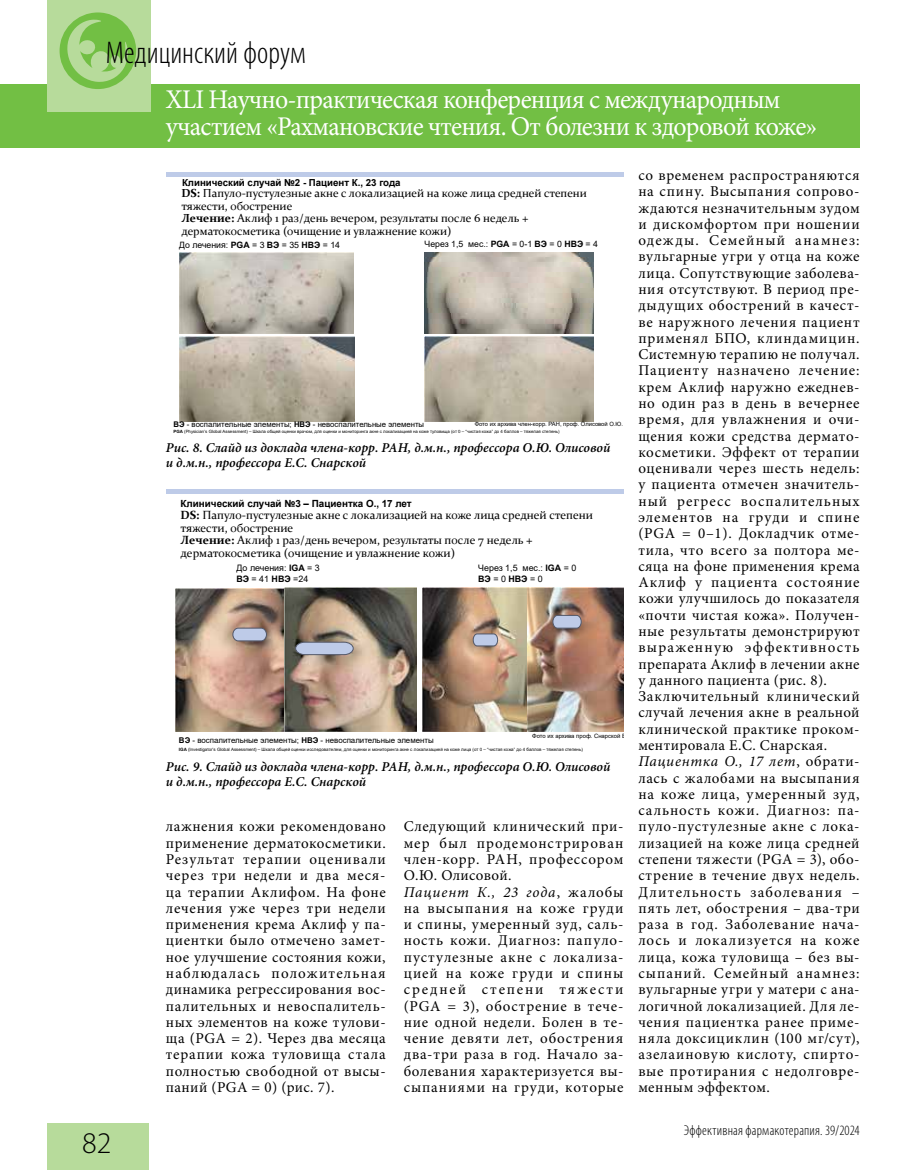
<style>
.page{position:relative;width:915px;height:1170px;background:#fff}
.page>*{position:absolute;margin:0;border:0;box-sizing:border-box;transform-origin:0 0}
.t1{font:300 condensed 31.5px "Myriad Pro";color:#000}
.t2{font:300 30px "Myriad Pro";color:#000}
.t3{font:27px/27px "Minion Pro";letter-spacing:-.03em;color:#fff;scale:.96 1}
.t4{font:15px/16.2px "Minion Pro";letter-spacing:.05em;color:#000}
.t5{font:300 condensed 14.25px "Myriad Pro";letter-spacing:.015em;color:#000}
.t6{font:italic 600 13.5px/15px "Minion Pro";color:#000}
.t7{font:11.85px/12.8px "Constantia";color:#000}
.t8{font:11.7px/12.6px "Constantia";color:#000}
.t9{font:700 9.9px "Arial";color:#000}
.t10{font:700 9.75px "Arial";color:#000}
.t11{font:8.85px/10.6px "Arial";color:#000}
.t12{font:8.7px "Arial";color:#000}
.t13{font:7.95px "Arial";color:#000}
.t14{font:7.8px "Arial";color:#000}
.t15{font:5.85px "Arial";color:#000}
.t16{font:4.5px "Arial";color:#000}
.t17{font:4.35px "Arial";color:#000}
.t18{font:3.9px/4.7px "Arial";color:#000;text-align:right}
.t19{font:700 3.9px "Arial";letter-spacing:-.005em;color:#000}
.s1{font-style:italic}
.s2{font-weight:700}
</style>
<div class="page">
<div style="left:0;top:84px;width:859px;height:63px;background:#72bf44"></div>
<div style="left:47px;top:0;width:103px;height:111px;background:#b7db9b"></div>
<div style="left:47px;top:1123px;width:101px;height:46px;background:#b7db9b"></div>
<div style="left:60px;top:12px;width:76px;height:77px;background:#72bf44;border-radius:50%"></div>
<svg style="left:66px;top:20px;width:63px;height:63px"></svg>
<div style="left:166px;top:172px;width:457px;height:5px;background:#becbe8"></div>
<img style="left:180px;top:252px;width:173px;height:81px">
<img style="left:424px;top:252px;width:169px;height:81px">
<img style="left:180px;top:336px;width:174px;height:85px">
<img style="left:424px;top:336px;width:169px;height:85px">
<div style="left:166px;top:489px;width:457px;height:5px;background:#becbe8"></div>
<img style="left:175px;top:587px;width:241px;height:144px">
<img style="left:422px;top:587px;width:201px;height:144px">
<svg style="left:232px;top:627px;width:35px;height:14px"></svg>
<svg style="left:295px;top:641px;width:58px;height:14px"></svg>
<svg style="left:472px;top:633px;width:26px;height:13px"></svg>
<svg style="left:552px;top:615px;width:29px;height:13px"></svg>
<h1 class="t1" style="left:106px;top:34px;width:201px">Медицинский форум</h1>
<h3 class="t3" style="left:166px;top:86px;width:679px">XLI Научно-практическая конференция с международным участием «Рахмановские чтения. От болезни к здоровой коже»</h3>
<h2 class="t2" style="left:82px;top:1126px;width:31px">82</h2>
<p class="t4" style="left:638px;top:167px;width:223px">со временем распространяются на спину. Высыпания сопрово&shy;ждаются незначительным зудом и дискомфортом при ношении одежды. Семейный анамнез: вульгарные угри у отца на коже лица. Сопутствующие заболева&shy;ния отсутствуют. В период пре&shy;дыдущих обострений в качест&shy;ве наружного лечения пациент применял БПО, клиндамицин.<br>Системную терапию не получал.<br>Пациенту назначено лечение: крем Аклиф наружно ежеднев&shy;но один раз в день в вечернее время, для увлажнения и очи&shy;щения кожи средства дермато&shy;косметики. Эффект от терапии оценивали через шесть недель: у пациента отмечен значитель&shy;ный регресс воспалительных элементов на груди и спине (PGA = 0–1). Докладчик отме&shy;тила, что всего за полтора ме&shy;сяца на фоне применения крема<br>Аклиф у пациента состояние кожи улучшилось до показателя «почти чистая кожа». Получен&shy;ные результаты демонстрируют выраженную эффективность препарата Аклиф в лечении акне у данного пациента (рис. 8).<br>Заключительный клинический случай лечения акне в реальной клинической практике проком&shy;ментировала Е.С. Снарская.<br><span class="s1">Пациентка О., 17 лет</span>, обрати&shy;лась с жалобами на высыпания на коже лица, умеренный зуд, сальность кожи. Диагноз: па&shy;пуло-пустулезные акне с лока&shy;лизацией на коже лица средней степени тяжести (PGA = 3), обо&shy;стрение в течение двух недель.<br>Длительность заболевания – пять лет, обострения – два-три раза в год. Заболевание нача&shy;лось и локализуется на коже лица, кожа туловища – без вы&shy;сыпаний. Семейный анамнез: вульгарные угри у матери с ана&shy;логичной локализацией. Для ле&shy;чения пациентка ранее приме&shy;няла доксициклин (100 мг/сут), азелаиновую кислоту, спирто&shy;вые протирания с недолговре&shy;менным эффектом.</p>
<p class="t10" style="left:182px;top:176px;width:220px">Клинический случай №2 - Пациент К., 23 года</p>
<p class="t8" style="left:181px;top:186px;width:407px"><span class="s2">DS:</span> Папуло-пустулезные акне с локализацией на коже лица средней степени тяжести, обострение<br><span class="s2">Лечение:</span> Аклиф 1 раз/день вечером, результаты после 6 недель + дерматокосметика (очищение и увлажнение кожи)</p>
<p class="t12" style="left:424px;top:238px;width:175px">Через 1,5 мес.: <span class="s2">PGA</span> = 0-1 <span class="s2">ВЭ</span> = 0 <span class="s2">НВЭ</span> = 4</p>
<p class="t12" style="left:179px;top:239px;width:162px">До лечения: <span class="s2">PGA</span> = 3 <span class="s2">ВЭ</span> = 35 <span class="s2">НВЭ</span> = 14</p>
<p class="t18" style="left:543px;top:420px;width:84px">For internal use only – not for wider distribution.<br>June 2022 I GL-NBD-2200059</p>
<p class="t14" style="left:173px;top:419px;width:252px"><span class="s2">ВЭ</span> - воспалительные элементы; <span class="s2">НВЭ</span> - невоспалительные элементы</p>
<p class="t15" style="left:474px;top:420px;width:150px">Фото их архива член-корр. РАН, проф. Олисовой О.Ю.</p>
<p class="t17" style="left:173px;top:428px;width:387px"><span class="s2">PGA</span> (Physician’s Global Assessment) – Шкала общей оценки врачом, для оценки и мониторинга акне с локализацией на коже туловища (от 0 – “чистая кожа” до 4 баллов – тяжелая степень)</p>
<p class="t6" style="left:166px;top:440px;width:445px">Рис. 8. Слайд из доклада члена-корр. РАН, д.м.н., профессора О.Ю. Олисовой и д.м.н., профессора Е.С. Снарской</p>
<p class="t9" style="left:180px;top:496px;width:233px">Клинический случай №3 – Пациентка О., 17 лет</p>
<p class="t7" style="left:180px;top:508px;width:414px"><span class="s2">DS:</span> Папуло-пустулезные акне с локализацией на коже лица средней степени тяжести, обострение<br><span class="s2">Лечение:</span> Аклиф 1 раз/день вечером, результаты после 7 недель + дерматокосметика (очищение и увлажнение кожи)</p>
<p class="t11" style="left:236px;top:562px;width:85px">До лечения: <span class="s2">IGA</span> = 3<br><span class="s2">ВЭ</span> = 41 <span class="s2">НВЭ</span> =24</p>
<p class="t11" style="left:478px;top:563px;width:100px">Через 1,5 мес.: <span class="s2">IGA</span> = 0<br><span class="s2">ВЭ</span> = 0 <span class="s2">НВЭ</span> = 0</p>
<p class="t15" style="left:532px;top:731px;width:103px">Фото их архива проф. Снарской Е.С.</p>
<p class="t19" style="left:548px;top:732px;width:87px">CONFIDENTIAL – FOR INTERNAL USE ONLY.</p>
<p class="t18" style="left:582px;top:737px;width:52px">Global Medical Master Deck:</p>
<p class="t13" style="left:179px;top:734px;width:256px"><span class="s2">ВЭ</span> - воспалительные элементы; <span class="s2">НВЭ</span> - невоспалительные элементы</p>
<p class="t16" style="left:179px;top:746px;width:405px"><span class="s2">IGA</span> (Investigator’s Global Assessment) – Шкала общей оценки исследователем, для оценки и мониторинга акне с локализацией на коже лица (от 0 – “чистая кожа” до 4 баллов – тяжелая степень)</p>
<p class="t6" style="left:166px;top:759px;width:445px">Рис. 9. Слайд из доклада члена-корр. РАН, д.м.н., профессора О.Ю. Олисовой и д.м.н., профессора Е.С. Снарской</p>
<p class="t4" style="left:166px;top:818px;width:221px;text-align:justify">лажнения кожи рекомендовано применение дерматокосметики.<br>Результат терапии оценивали через три недели и два меся&shy;ца терапии Аклифом. На фоне лечения уже через три недели применения крема Аклиф у па&shy;циентки было отмечено замет&shy;ное улучшение состояния кожи, наблюдалась положительная динамика регрессирования вос&shy;палительных и невоспалитель&shy;ных элементов на коже тулови&shy;ща (PGA = 2). Через два месяца терапии кожа туловища стала полностью свободной от высы&shy;паний (PGA = 0) (рис. 7).</p>
<p class="t4" style="left:403px;top:818px;width:221px">Следующий клинический при&shy;мер был продемонстрирован член-корр. РАН, профессором<br>О.Ю. Олисовой.<br><span class="s1">Пациент К., 23 года</span>, жалобы на высыпания на коже груди и спины, умеренный зуд, саль&shy;ность кожи. Диагноз: папуло&shy;пустулезные акне с локализа&shy;цией на коже груди и спины средней степени тяжести (PGA = 3), обострение в тече&shy;ние одной недели. Болен в те&shy;чение девяти лет, обострения два-три раза в год. Начало за&shy;болевания характеризуется вы&shy;сыпаниями на груди, которые</p>
<p class="t5" style="left:683px;top:1121px;width:177px">Эффективная фармакотерапия. 39/2024</p>
</div>
